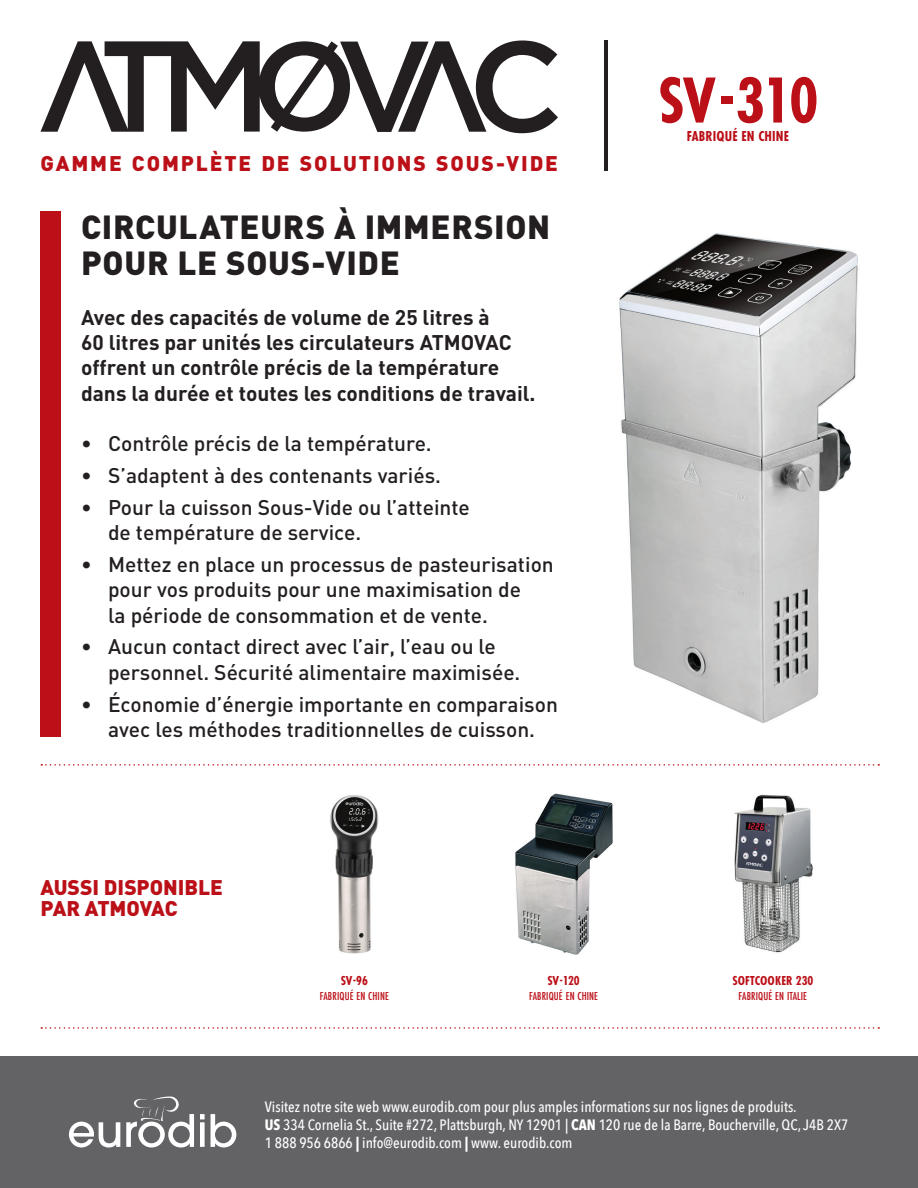
<style>
.page{position:relative;width:918px;height:1188px;background:#fff}
.page>*{position:absolute;margin:0;border:0;box-sizing:border-box;transform-origin:0 0}
.t1{font:700 67.5px "Futura PT Cond";color:#bb1018}
.t2{font:900 33px/36px "DIN";letter-spacing:.02em;color:#231f20}
.t3{font:500 21px/25.2px "DIN";color:#231f20}
.t4{font:700 21px/25.2px "DIN";color:#231f20}
.t5{font:900 21px "DIN";letter-spacing:.085em;color:#bb1018}
.t6{font:900 21px/21px "DIN";letter-spacing:-.005em;color:#bb1018}
.t7{font:500 15px "Avenir Next Condensed";color:#fff}
.t8{font:700 15px "Futura PT Cond";letter-spacing:.01em;color:#bb1018}
.t9{font:700 13.5px "Futura PT Cond";color:#bb1018}
.t10{font:500 12px "Futura PT Cond";letter-spacing:.01em;color:#bb1018}
.s1{font-weight:700}
</style>
<div class="page">
<div style="left:40px;top:211px;width:21px;height:526px;background:#bb1018"></div>
<img style="left:619px;top:233px;width:239px;height:490px">
<hr style="left:604px;top:40px;width:4px;height:131px;background:#231f20">
<svg style="left:40px;top:40px;width:518px;height:93px"></svg>
<svg style="left:41px;top:764px;width:838px;height:2px"></svg>
<svg style="left:41px;top:1027px;width:838px;height:2px"></svg>
<img style="left:515px;top:793px;width:98px;height:162px">
<img style="left:734px;top:794px;width:79px;height:159px">
<img style="left:330px;top:795px;width:49px;height:159px">
<div style="left:0;top:1056px;width:918px;height:132px;background:#636366"></div>
<svg style="left:69px;top:1122px;width:51px;height:26px"></svg>
<svg style="left:200px;top:1114px;width:5px;height:33px"></svg>
<svg style="left:211px;top:1114px;width:25px;height:34px"></svg>
<svg style="left:126px;top:1096px;width:68px;height:52px"></svg>
<p class="t5" style="left:40px;top:149px;width:519px">GAMME COMPLÈTE DE SOLUTIONS SOUS-VIDE</p>
<p class="t2" style="left:81px;top:207px;width:471px">CIRCULATEURS À IMMERSION<br>POUR LE SOUS-VIDE</p>
<p class="t4" style="left:81px;top:304px;width:456px">Avec des capacités de volume de 25 litres à<br>60 litres par unités les circulateurs ATMOVAC offrent un contrôle précis de la température dans la durée et toutes les conditions de travail.</p>
<p class="t3" style="left:81px;top:430px;width:352px">• Contrôle précis de la température.</p>
<p class="t3" style="left:81px;top:462px;width:361px">• S’adaptent à des contenants variés.</p>
<p class="t3" style="left:108px;top:494px;width:363px;text-indent:-27px">• Pour la cuisson Sous-Vide ou l’atteinte de température de service.</p>
<p class="t3" style="left:108px;top:551px;width:447px;text-indent:-27px">• Mettez en place un processus de pasteurisation pour vos produits pour une maximisation de<br>la période de consommation et de vente.</p>
<p class="t3" style="left:108px;top:634px;width:414px;text-indent:-27px">• Aucun contact direct avec l’air, l’eau ou le personnel. Sécurité alimentaire maximisée.</p>
<p class="t3" style="left:81px;top:691px;width:478px;text-align:center">• Économie d’énergie importante en comparaison avec les méthodes traditionnelles de cuisson.</p>
<p class="t6" style="left:40px;top:875px;width:184px">AUSSI DISPONIBLE<br>PAR ATMOVAC</p>
<p class="t9" style="left:341px;top:973px;width:29px">SV-96</p>
<p class="t10" style="left:320px;top:989px;width:71px">FABRIQUÉ EN CHINE</p>
<p class="t9" style="left:548px;top:973px;width:34px">SV-120</p>
<p class="t10" style="left:529px;top:989px;width:71px">FABRIQUÉ EN CHINE</p>
<p class="t1" style="left:658px;top:61px;width:162px">SV-310</p>
<p class="t8" style="left:687px;top:127px;width:104px">FABRIQUÉ EN CHINE</p>
<p class="t9" style="left:732px;top:973px;width:82px">SOFTCOOKER 230</p>
<p class="t10" style="left:739px;top:989px;width:70px">FABRIQUÉ EN ITALIE</p>
<p class="t7" style="left:265px;top:1097px;width:533px">Visitez notre site web www.eurodib.com pour plus amples informations sur nos lignes de produits.</p>
<p class="t7" style="left:265px;top:1115px;width:585px"><span class="s1">US</span> 334 Cornelia St., Suite #272, Plattsburgh, NY 12901 | <span class="s1">CAN</span> 120 rue de la Barre, Boucherville, QC, J4B 2X7</p>
<p class="t7" style="left:265px;top:1133px;width:309px">1 888 956 6866 <span class="s1">|</span> info@eurodib.com <span class="s1">|</span> www. eurodib.com</p>
</div>
